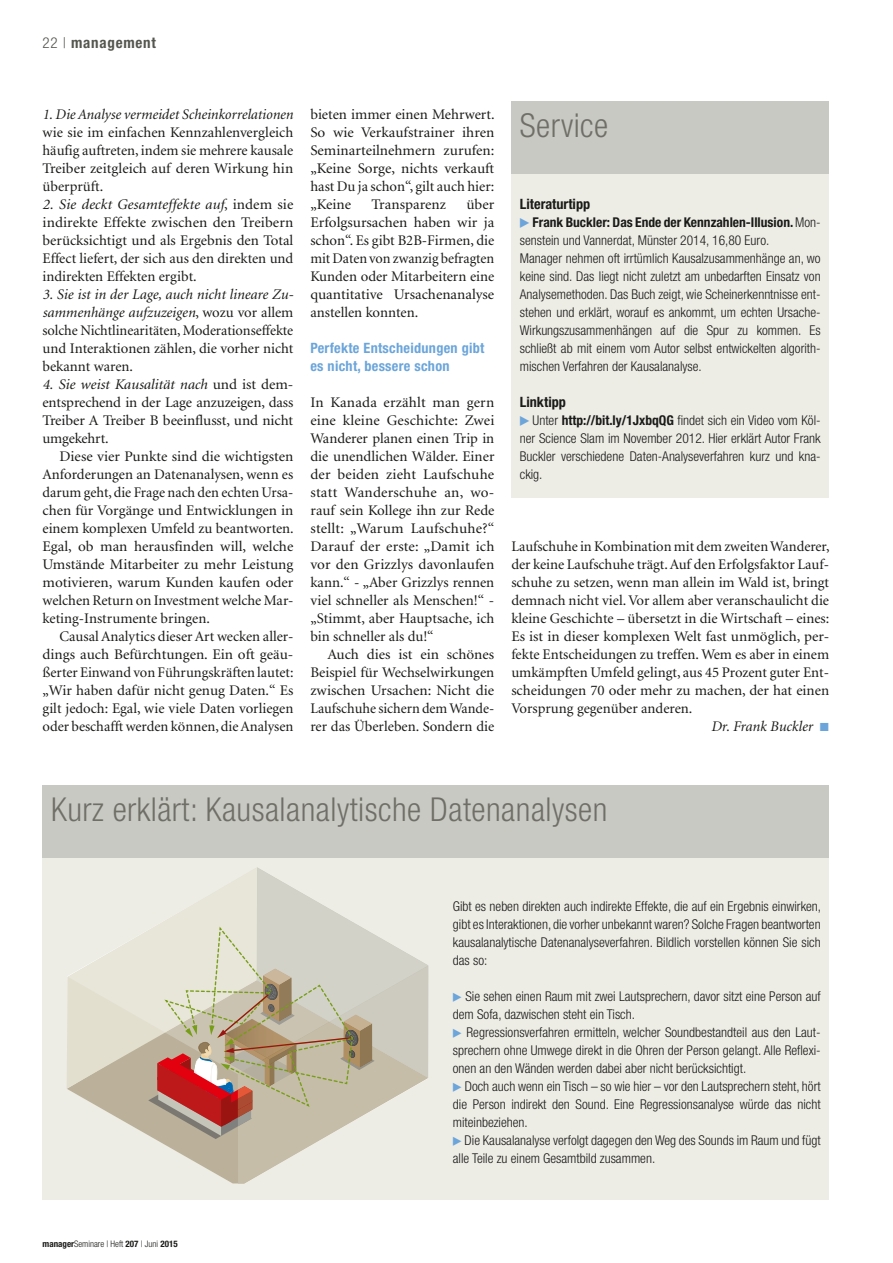
<style>
.page{position:relative;width:893px;height:1263px;background:#fff}
.page>*{position:absolute;margin:0;border:0;box-sizing:border-box;transform-origin:0 0}
._2_1_Info_Head{font:300 condensed 33px "Helvetica Neue LT";letter-spacing:.015em;color:#6f6e67}
.t1{font:700 condensed 15px "Helvetica Neue LT";letter-spacing:.05em;color:#565650}
._1_4_Fließ_DN{font:14.7px/18px "Minion";color:#1a1a18;text-align:justify}
._1_4_Fließ_Einzug{font:14.7px/18px "Minion";color:#1a1a18;text-align:justify}
._1_4_Fließ_Einzug_DN{font:14.7px/18px "Minion";color:#1a1a18;text-align:justify}
._1_4_Fließ_Einzug_DN-2{font:italic 14.7px "Minion";color:#1a1a18}
.Zwischentitel{font:700 condensed 14.25px/18px "Helvetica Neue LT";letter-spacing:.02em;color:#6ba5da}
._2_4_Info_Fließ{font:700 condensed 14.25px "Helvetica Neue LT";color:#1a1a18}
._2_4_Info_Fließ-2{font:300 condensed 13.5px/18px "Helvetica Neue LT";color:#1a1a18;text-align:justify}
.t2{font:300 condensed 9px "Helvetica Neue LT";color:#1a1a18}
.s1{font-weight:300}
.s2{font-style:italic}
.s3{font-weight:700}
</style>
<div class="page">
<div style="left:511px;top:173px;width:318px;height:324px;background:#edece5"></div>
<div style="left:511px;top:101px;width:318px;height:72px;background:#c9c9c4"></div>
<div style="left:42px;top:858px;width:787px;height:342px;background:#edece5"></div>
<div style="left:43px;top:785px;width:786px;height:72px;background:#c9c9c4"></div>
<svg style="left:67px;top:867px;width:361px;height:316px"></svg>
<p class="t1" style="left:43px;top:34px;width:115px"><span class="s1">22 |</span> management</p>
<p class="_1_4_Fließ_DN" style="left:43px;top:106px;width:252px"><span class="s2">1. Die Analyse vermeidet Scheinkorrelationen </span>wie sie im einfachen Kennzahlenvergleich häufig auftreten, indem sie mehrere kausale Treiber zeitgleich auf deren Wirkung hin überprüft.</p>
<p class="_1_4_Fließ_DN" style="left:43px;top:196px;width:252px"><span class="s2">2. Sie deckt Gesamteffekte auf</span>, indem sie indirekte Effekte zwischen den Treibern berücksichtigt und als Ergebnis den Total Effect liefert, der sich aus den direkten und indirekten Effekten ergibt.</p>
<p class="_1_4_Fließ_DN" style="left:43px;top:286px;width:252px"><span class="s2">3. Sie ist in der Lage, auch nicht lineare Zu&shy;sammenhänge aufzuzeigen</span>, wozu vor allem solche Nichtlinearitäten, Moderationseffekte und Interaktionen zählen, die vorher nicht bekannt waren.</p>
<p class="_1_4_Fließ_DN" style="left:43px;top:376px;width:252px"><span class="s2">4. Sie weist Kausalität nach</span> und ist dem&shy;entsprechend in der Lage anzuzeigen, dass Treiber A Treiber B beeinflusst, und nicht umgekehrt.</p>
<p class="_1_4_Fließ_Einzug" style="left:43px;top:448px;width:253px;text-indent:17px">Diese vier Punkte sind die wichtigsten Anforderungen an Datenanalysen, wenn es darum geht, die Frage nach den echten Ursa&shy;chen für Vorgänge und Entwicklungen in einem komplexen Umfeld zu beantworten.<br>Egal, ob man herausfinden will, welche Umstände Mitarbeiter zu mehr Leistung motivieren, warum Kunden kaufen oder welchen Return on Investment welche Mar&shy;keting-Instrumente bringen.</p>
<p class="_1_4_Fließ_Einzug" style="left:43px;top:628px;width:252px;text-indent:17px">Causal Analytics dieser Art wecken aller&shy;dings auch Befürchtungen. Ein oft geäu&shy;ßerter Einwand von Führungskräften lautet: „Wir haben dafür nicht genug Daten.“ Es gilt jedoch: Egal, wie viele Daten vorliegen oder beschafft werden können, die Analysen</p>
<p class="_1_4_Fließ_Einzug" style="left:310px;top:106px;width:186px">bieten immer einen Mehrwert.<br>So wie Verkaufstrainer ihren Seminarteilnehmern zurufen: „Keine Sorge, nichts verkauft hast Du ja schon“, gilt auch hier: „Keine</p>
<p class="_1_4_Fließ_Einzug" style="left:310px;top:196px;width:185px;text-indent:156px">über Erfolgsursachen haben wir ja schon“. Es gibt B2B-Firmen, die mit Daten von zwanzig befragten Kunden oder Mitarbeitern eine quantitative Ursachenanalyse anstellen konnten.</p>
<p class="Zwischentitel" style="left:310px;top:339px;width:176px">Perfekte Entscheidungen gibt es nicht, bessere schon</p>
<p class="_1_4_Fließ_DN" style="left:310px;top:394px;width:186px">In Kanada erzählt man gern eine kleine Geschichte: Zwei Wanderer planen einen Trip in die unendlichen Wälder. Einer der beiden zieht Laufschuhe statt Wanderschuhe an, wo&shy;rauf sein Kollege ihn zur Rede stellt: „Warum Laufschuhe?“ Darauf der erste: „Damit ich vor den Grizzlys davonlaufen kann.“ - „Aber Grizzlys rennen viel schneller als Menschen!“ - „Stimmt, aber Hauptsache, ich bin schneller als du!“</p>
<p class="_1_4_Fließ_Einzug_DN" style="left:310px;top:646px;width:185px;text-indent:17px">Auch dies ist ein schönes Beispiel für Wechselwirkungen zwischen Ursachen: Nicht die Laufschuhe sichern dem Wande&shy;rer das Überleben. Sondern die</p>
<p class="_1_4_Fließ_Einzug" style="left:372px;top:196px;width:76px">Transparenz</p>
<p class="_2_1_Info_Head" style="left:520px;top:106px;width:90px">Service</p>
<p class="_2_4_Info_Fließ" style="left:520px;top:195px;width:72px">Literaturtipp</p>
<p class="_2_4_Info_Fließ-2" style="left:520px;top:213px;width:302px;text-indent:13px"><span class="s3">Frank Buckler: Das Ende der Kennzahlen-Illusion.</span> Mon&shy;senstein und Vannerdat, Münster 2014, 16,80 Euro.</p>
<p class="_2_4_Info_Fließ-2" style="left:520px;top:249px;width:302px">Manager nehmen oft irrtümlich Kausalzusammenhänge an, wo keine sind. Das liegt nicht zuletzt am unbedarften Einsatz von Analysemethoden. Das Buch zeigt, wie Scheinerkenntnisse ent&shy;stehen und erklärt, worauf es ankommt, um echten Ursache-Wirkungszusammenhängen auf die Spur zu kommen. Es schließt ab mit einem vom Autor selbst entwickelten algorith&shy;mischen Verfahren der Kausalanalyse.</p>
<p class="_2_4_Info_Fließ" style="left:520px;top:393px;width:48px">Linktipp</p>
<p class="_2_4_Info_Fließ-2" style="left:520px;top:411px;width:302px;text-indent:13px">Unter <span class="s3">http://bit.ly/1JxbqQG</span> findet sich ein Video vom Köl&shy;ner Science Slam im November 2012. Hier erklärt Autor Frank Buckler verschiedene Daten-Analyseverfahren kurz und kna&shy;ckig.</p>
<p class="_1_4_Fließ_Einzug_DN" style="left:511px;top:538px;width:320px">Laufschuhe in Kombination mit dem zweiten Wanderer, der keine Laufschuhe trägt. Auf den Erfolgsfaktor Lauf&shy;schuhe zu setzen, wenn man allein im Wald ist, bringt demnach nicht viel. Vor allem aber veranschaulicht die kleine Geschichte – übersetzt in die Wirtschaft – eines:<br>Es ist in dieser komplexen Welt fast unmöglich, per&shy;fekte Entscheidungen zu treffen. Wem es aber in einem umkämpften Umfeld gelingt, aus 45 Prozent guter Ent&shy;scheidungen 70 oder mehr zu machen, der hat einen Vorsprung gegenüber anderen.</p>
<p class="_1_4_Fließ_Einzug_DN-2" style="left:711px;top:719px;width:103px">Dr. Frank Buckler</p>
<p class="_2_1_Info_Head" style="left:51px;top:790px;width:558px">Kurz erklärt: Kausalanalytische Datenanalysen</p>
<p class="t2" style="left:43px;top:1238px;width:137px"><span class="s3">manager</span>Seminare | Heft <span class="s3">207</span> | Juni <span class="s3">2015</span></p>
<p class="_2_4_Info_Fließ-2" style="left:453px;top:897px;width:370px">Gibt es neben direkten auch indirekte Effekte, die auf ein Ergebnis einwirken, gibt es Interaktionen, die vorher unbekannt waren? Solche Fragen beantworten kausalanalytische Datenanalyseverfahren. Bildlich vorstellen können Sie sich das so:</p>
<p class="_2_4_Info_Fließ-2" style="left:453px;top:987px;width:369px;text-indent:13px">Sie sehen einen Raum mit zwei Lautsprechern, davor sitzt eine Person auf dem Sofa, dazwischen steht ein Tisch.</p>
<p class="_2_4_Info_Fließ-2" style="left:453px;top:1023px;width:369px;text-indent:14px">Regressionsverfahren ermitteln, welcher Soundbestandteil aus den Laut&shy;sprechern ohne Umwege direkt in die Ohren der Person gelangt. Alle Reflexi&shy;onen an den Wänden werden dabei aber nicht berücksichtigt.</p>
<p class="_2_4_Info_Fließ-2" style="left:453px;top:1077px;width:369px;text-indent:12px">Doch auch wenn ein Tisch – so wie hier – vor den Lautsprechern steht, hört die Person indirekt den Sound. Eine Regressionsanalyse würde das nicht miteinbeziehen.</p>
<p class="_2_4_Info_Fließ-2" style="left:453px;top:1131px;width:369px;text-indent:12px">Die Kausalanalyse verfolgt dagegen den Weg des Sounds im Raum und fügt alle Teile zu einem Gesamtbild zusammen.</p>
</div>
